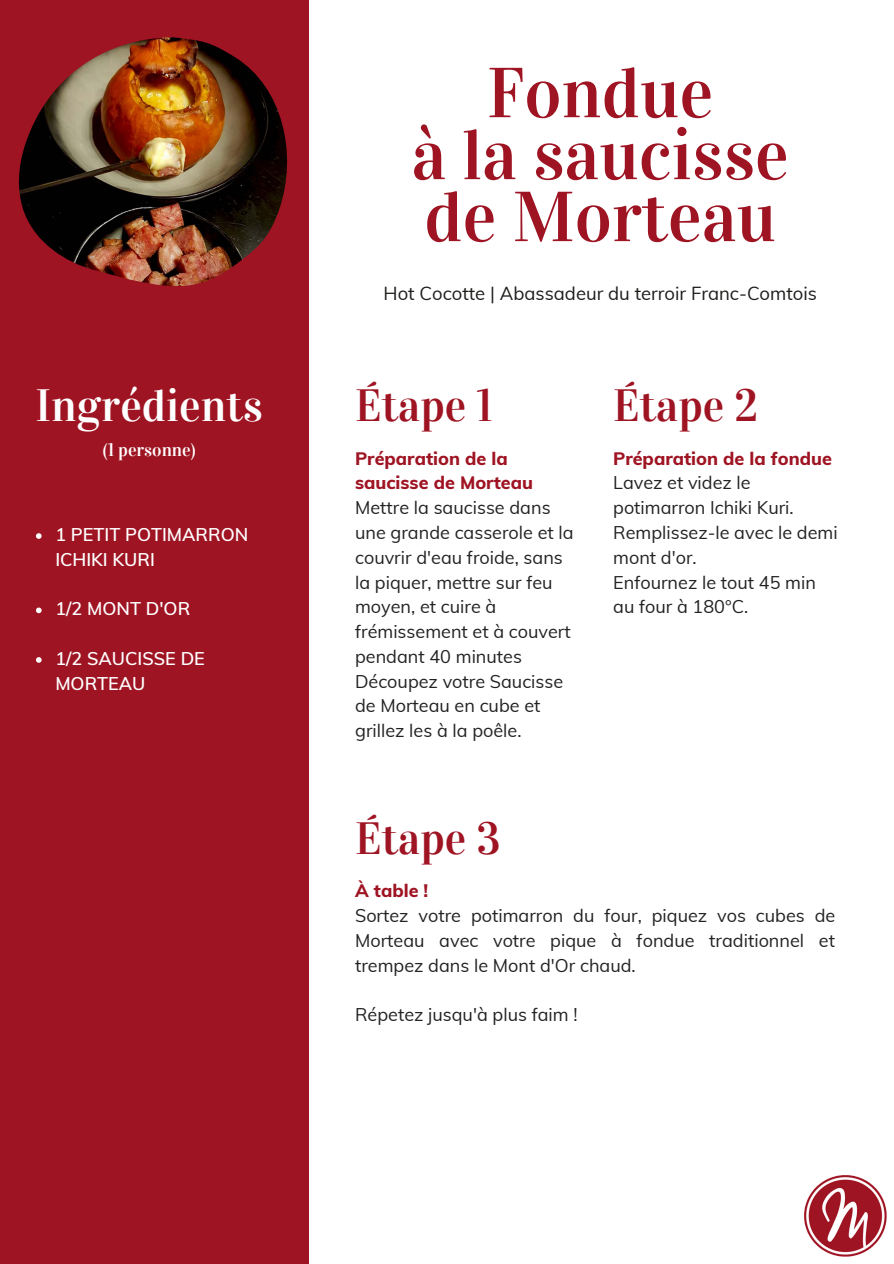
<style>
.page{position:relative;width:894px;height:1264px;background:#fff}
.page>*{position:absolute;margin:0;border:0;box-sizing:border-box;transform-origin:0 0}
.t1{font:70.8px "Vidaloka";color:#9f1423}
.t2{font:45px "Vidaloka";color:#9f1423}
.t3{font:45px "Vidaloka";color:#fff}
.t4{font:18.45px "Muli";color:#1d1d1b}
.t5{font:18px/24.8px "Muli";color:#222}
.t6{font:800 18px/24.8px "Muli";color:#9f1423}
.t7{font:600 18px/24.8px "Muli";color:#fff}
.t8{font:18px "Vidaloka";color:#fff}
</style>
<div class="page">
<div style="left:0;top:0;width:308px;height:1263px;background:#9f1423"></div>
<img style="left:804px;top:1175px;width:81px;height:81px">
<img style="left:19px;top:37px;width:268px;height:249px">
<svg style="left:36px;top:533px;width:6px;height:6px"></svg>
<svg style="left:36px;top:607px;width:6px;height:6px"></svg>
<svg style="left:36px;top:657px;width:6px;height:5px"></svg>
<p class="t3" style="left:35px;top:378px;width:229px">Ingrédients</p>
<p class="t8" style="left:103px;top:439px;width:94px">(1 personne)</p>
<p class="t7" style="left:55px;top:522px;width:194px">1 PETIT POTIMARRON<br>ICHIKI KURI</p>
<p class="t7" style="left:55px;top:596px;width:136px">1/2 MONT D'OR</p>
<p class="t7" style="left:55px;top:646px;width:151px">1/2 SAUCISSE DE<br>MORTEAU</p>
<p class="t1" style="left:487px;top:51px;width:228px">Fondue</p>
<p class="t1" style="left:411px;top:113px;width:379px">à la saucisse</p>
<p class="t1" style="left:424px;top:174px;width:353px">de Morteau</p>
<p class="t4" style="left:383px;top:281px;width:435px">Hot Cocotte | Abassadeur du terroir Franc-Comtois</p>
<p class="t2" style="left:355px;top:378px;width:139px">Étape 1</p>
<p class="t6" style="left:355px;top:445px;width:179px">Préparation de la saucisse de Morteau</p>
<p class="t5" style="left:355px;top:495px;width:220px">Mettre la saucisse dans une grande casserole et la couvrir d'eau froide, sans la piquer, mettre sur feu moyen, et cuire à frémissement et à couvert pendant 40 minutes</p>
<p class="t5" style="left:355px;top:668px;width:210px">Découpez votre Saucisse de Morteau en cube et grillez les à la poêle.</p>
<p class="t2" style="left:613px;top:378px;width:146px">Étape 2</p>
<p class="t6" style="left:613px;top:445px;width:220px">Préparation de la fondue</p>
<p class="t5" style="left:613px;top:470px;width:182px">Lavez et videz le potimarron Ichiki Kuri.</p>
<p class="t5" style="left:613px;top:520px;width:226px">Remplissez-le avec le demi mont d'or.</p>
<p class="t5" style="left:613px;top:569px;width:204px">Enfournez le tout 45 min au four à 180°C.</p>
<p class="t2" style="left:355px;top:811px;width:147px">Étape 3</p>
<p class="t6" style="left:355px;top:878px;width:75px">À table !</p>
<p class="t5" style="left:355px;top:903px;width:481px;text-align:justify">Sortez votre potimarron du four, piquez vos cubes de Morteau avec votre pique à fondue traditionnel et trempez dans le Mont d'Or chaud.</p>
<p class="t5" style="left:355px;top:1002px;width:224px">Répetez jusqu'à plus faim !</p>
</div>
